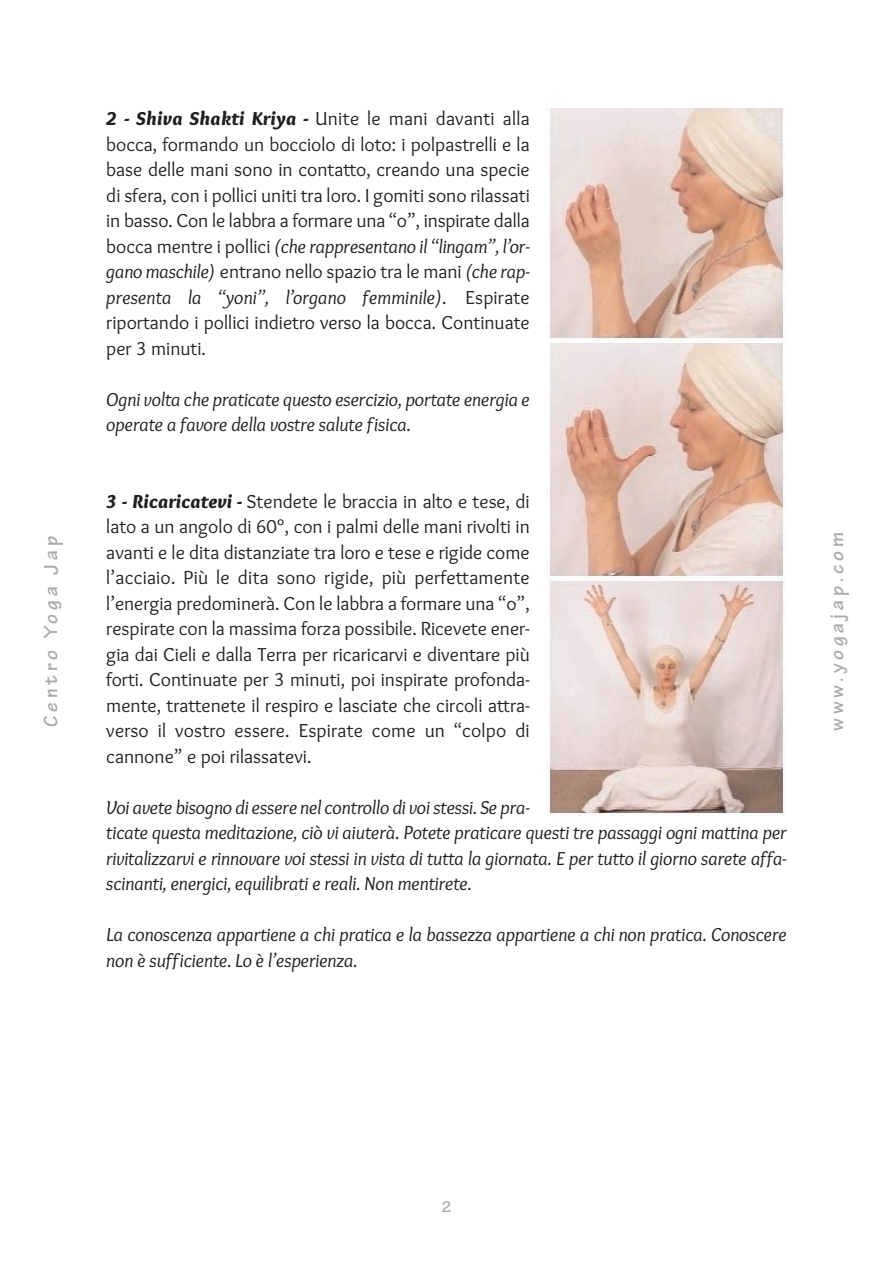
<style>
.page{position:relative;width:893px;height:1263px;background:#fff}
.page>*{position:absolute;margin:0;border:0;box-sizing:border-box;transform-origin:0 0}
.t1{font:700 20.25px "Tekton Pro";letter-spacing:.2em;color:#a8a9ad}
.t2{font:19.5px/25.5px "Overlock";color:#231f20;text-align:justify}
.t3{font:italic 19.5px/25.5px "Overlock";color:#231f20}
.t4{font:700 16.5px "Tekton Pro";color:#a8a9ad}
.s1{font-weight:900;font-style:italic}
.s2{font-style:italic}
</style>
<div class="page">
<img style="left:546px;top:109px;width:239px;height:706px">
<p class="t2" style="left:106px;top:106px;width:425px"><span class="s1">2 - Shiva Shakti Kriya -</span> Unite le mani davanti alla bocca, formando un bocciolo di loto: i polpastrelli e la base delle mani sono in contatto, creando una specie di sfera, con i pollici uniti tra loro. I gomiti sono rilassati in basso. Con le labbra a formare una “o”, inspirate dalla bocca mentre i pollici <span class="s2">(che rappresentano il “lingam”, l’or&shy;gano maschile)</span> entrano nello spazio tra le mani <span class="s2">(che rap&shy;presenta la “yoni”, l’organo femminile)</span>. Espirate riportando i pollici indietro verso la bocca. Continuate per 3 minuti.</p>
<p class="t3" style="left:106px;top:387px;width:425px">Ogni volta che praticate questo esercizio, portate energia e operate a favore della vostre salute fisica.</p>
<p class="t2" style="left:106px;top:489px;width:425px"><span class="s1">3 - Ricaricatevi -</span> Stendete le braccia in alto e tese, di lato a un angolo di 60°, con i palmi delle mani rivolti in avanti e le dita distanziate tra loro e tese e rigide come l’acciaio. Più le dita sono rigide, più perfettamente l’energia predominerà. Con le labbra a formare una “o”, respirate con la massima forza possibile. Ricevete ener&shy;gia dai Cieli e dalla Terra per ricaricarvi e diventare più forti. Continuate per 3 minuti, poi inspirate profonda&shy;mente, trattenete il respiro e lasciate che circoli attra&shy;verso il vostro essere. Espirate come un “colpo di cannone” e poi rilassatevi.</p>
<p class="t3" style="left:106px;top:795px;width:682px">Voi avete bisogno di essere nel controllo di voi stessi. Se pra-<br>ticate questa meditazione, ciò vi aiuterà. Potete praticare questi tre passaggi ogni mattina per rivitalizzarvi e rinnovare voi stessi in vista di tutta la giornata. E per tutto il giorno sarete affa&shy;scinanti, energici, equilibrati e reali. Non mentirete.</p>
<p class="t3" style="left:106px;top:922px;width:682px">La conoscenza appartiene a chi pratica e la bassezza appartiene a chi non pratica. Conoscere non è sufficiente. Lo è l’esperienza.</p>
<p class="t1" style="left:44px;top:727px;width:192px;rotate:-90deg">Centro Yoga Jap</p>
<p class="t1" style="left:829px;top:731px;width:201px;rotate:-90deg">www.yogajap.com</p>
<p class="t4" style="left:441px;top:1201px;width:12px">2</p>
</div>
